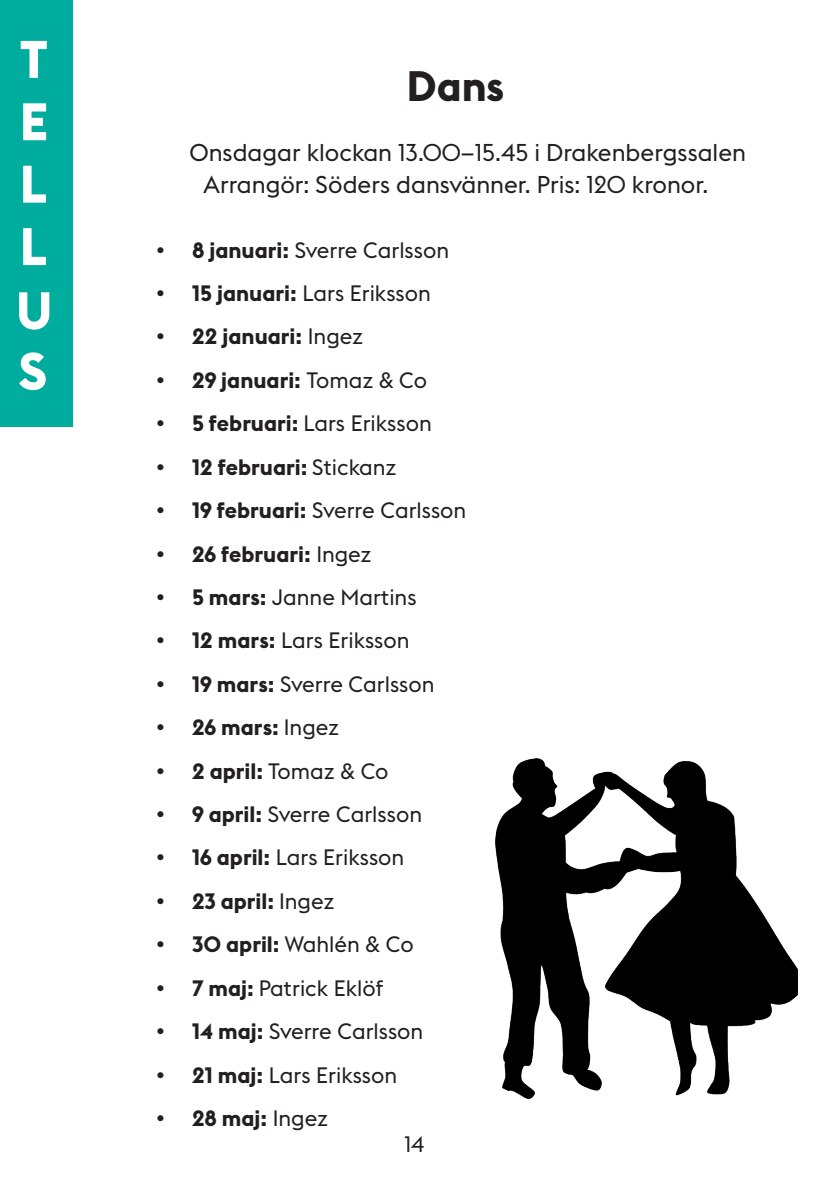
<style>
.page{position:relative;width:840px;height:1191px;background:#fff}
.page>*{position:absolute;margin:0;border:0;box-sizing:border-box;transform-origin:0 0}
.t1{font:700 52px/62.4px "Stockholm Type";color:#fff;text-align:justify}
.t2{font:700 42px "Stockholm Type";color:#231f20}
.t3{font:24px/32px "Stockholm Type";color:#231f20}
.t4{font:22px "Stockholm Type";color:#231f20}
.t5{font:700 22px "Stockholm Type";color:#231f20}
.s1{font-weight:700}
.s2{font-weight:400}
</style>
<div class="page">
<img style="left:495px;top:758px;width:302px;height:340px">
<div style="left:0;top:0;width:72px;height:427px;background:#00ac9d"></div>
<h1 class="t1" style="left:16px;top:26px;width:38px">T E L L U S</h1>
<h2 class="t2" style="left:407px;top:56px;width:99px">Dans</h2>
<p class="t3" style="left:203px;top:135px;width:544px;text-indent:-14px">Onsdagar klockan 13.00–15.45 i Drakenbergssalen<br>Arrangör: Söders dansvänner. Pris: 120 kronor.</p>
<p class="t4" style="left:156px;top:235px;width:294px"><span class="s1">• 8 januari:</span> Sverre Carlsson</p>
<p class="t4" style="left:156px;top:278px;width:276px"><span class="s1">• 15 januari:</span> Lars Eriksson</p>
<p class="t5" style="left:156px;top:321px;width:208px">• 22 januari: <span class="s2">Ingez</span></p>
<p class="t5" style="left:156px;top:364px;width:272px">• 29 januari: <span class="s2">Tomaz &amp; Co</span></p>
<p class="t4" style="left:156px;top:408px;width:277px"><span class="s1">• 5 februari:</span> Lars Eriksson</p>
<p class="t5" style="left:156px;top:451px;width:242px">• 12 februari: <span class="s2">Stickanz</span></p>
<p class="t4" style="left:156px;top:495px;width:311px"><span class="s1">• 19 februari:</span> Sverre Carlsson</p>
<p class="t5" style="left:156px;top:538px;width:217px">• 26 februari: <span class="s2">Ingez</span></p>
<p class="t4" style="left:156px;top:582px;width:262px"><span class="s1">• 5 mars:</span> Janne Martins</p>
<p class="t4" style="left:156px;top:625px;width:255px"><span class="s1">• 12 mars:</span> Lars Eriksson</p>
<p class="t4" style="left:156px;top:669px;width:280px"><span class="s1">• 19 mars:</span> Sverre Carlsson</p>
<p class="t5" style="left:156px;top:712px;width:184px">• 26 mars: <span class="s2">Ingez</span></p>
<p class="t5" style="left:156px;top:755px;width:234px">• 2 april: <span class="s2">Tomaz &amp; Co</span></p>
<p class="t4" style="left:156px;top:799px;width:267px"><span class="s1">• 9 april:</span> Sverre Carlsson</p>
<p class="t4" style="left:156px;top:842px;width:249px"><span class="s1">• 16 april:</span> Lars Eriksson</p>
<p class="t5" style="left:156px;top:885px;width:180px">• 23 april: <span class="s2">Ingez</span></p>
<p class="t5" style="left:156px;top:929px;width:259px">• 30 april: <span class="s2">Wahlén &amp; Co</span></p>
<p class="t4" style="left:156px;top:973px;width:229px"><span class="s1">• 7 maj:</span> Patrick Eklöf</p>
<p class="t4" style="left:156px;top:1016px;width:268px"><span class="s1">• 14 maj:</span> Sverre Carlsson</p>
<p class="t4" style="left:156px;top:1059px;width:242px"><span class="s1">• 21 maj:</span> Lars Eriksson</p>
<p class="t5" style="left:156px;top:1102px;width:173px">• 28 maj: <span class="s2">Ingez</span></p>
<p class="t4" style="left:404px;top:1129px;width:21px">14</p>
</div>
